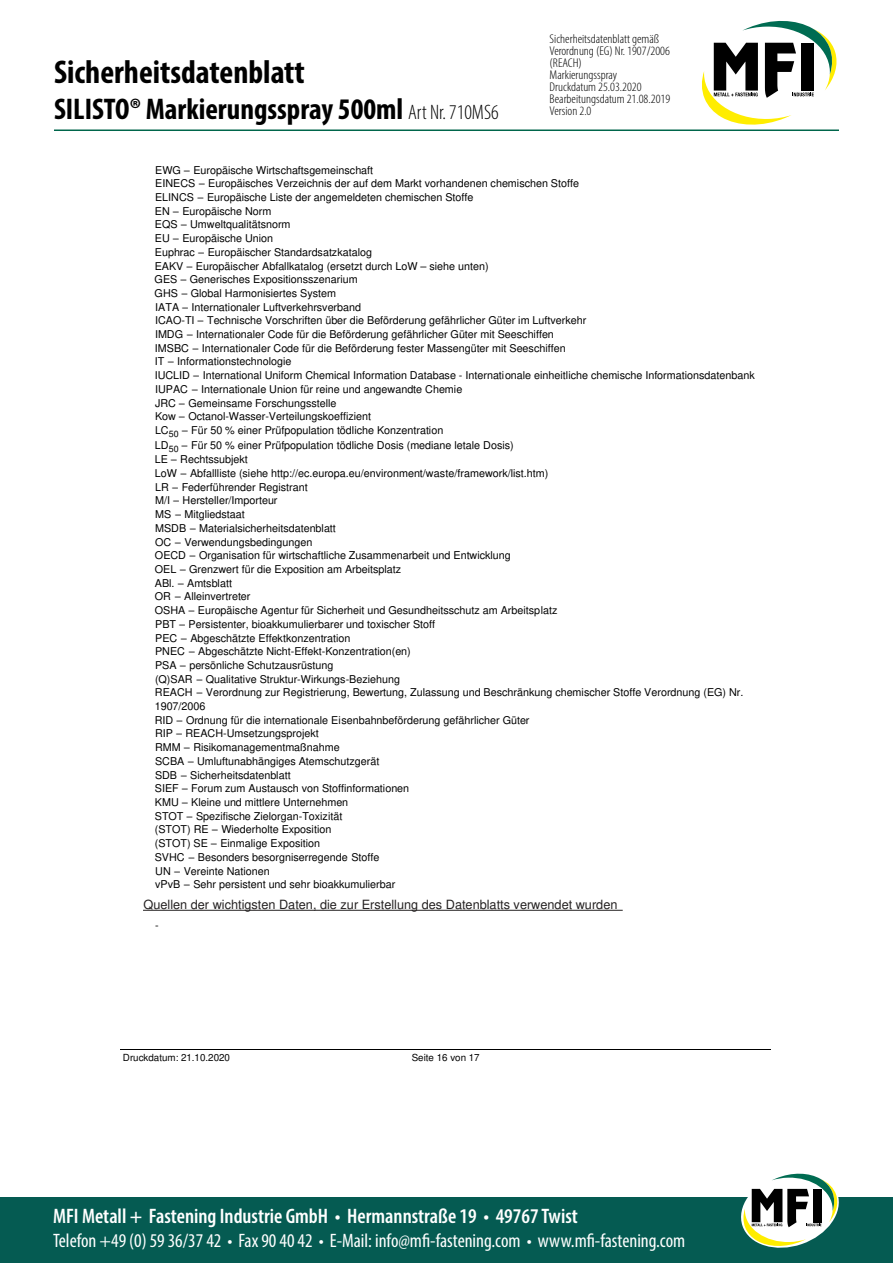
<style>
.page{position:relative;width:893px;height:1263px;background:#fff}
.page>*{position:absolute;margin:0;border:0;box-sizing:border-box;transform-origin:0 0}
.t1{font:700 condensed 33px "Myriad Pro";color:#000}
.t2{font:700 condensed 30px "Myriad Pro";color:#000}
.t3{font:600 condensed 21px "Myriad Pro";color:#fff}
.t4{font:condensed 19.5px "Myriad Pro";color:#fff}
.t5{font:300 condensed 12.75px/12px "Myriad Pro";color:#000;scale:1.06 1}
.t6{font:12.75px "Nimbus Sans";color:#232020}
.t7{font:10.8px/13.8px "Nimbus Sans";color:#000}
.t8{font:9.75px "Nimbus Sans";color:#000}
.t9{font:8.85px/14.7px "Nimbus Sans";color:#000}
.s1{font-weight:300;font-size:21px}
.s2{font-family:"DejaVu Sans"}
</style>
<div class="page">
<hr style="left:54px;top:129px;width:785px;height:2px;background:#00664b">
<svg style="left:702px;top:20px;width:135px;height:105px"></svg>
<div style="left:0;top:1197px;width:893px;height:66px;background:#055b52"></div>
<svg style="left:741px;top:1173px;width:98px;height:75px"></svg>
<hr style="left:144px;top:910px;width:478px;height:1px;background:#232020">
<hr style="left:120px;top:1049px;width:651px;height:1px;background:#000">
<h1 class="t1" style="left:54px;top:51px;width:252px">Sicherheitsdatenblatt</h1>
<h2 class="t2" style="left:54px;top:90px;width:446px">SILISTO® Markierungsspray 500ml <span class="s1">Art Nr. 710MS6</span></h2>
<p class="t5" style="left:550px;top:33px;width:115px">Sicherheitsdatenblatt gemäß<br>Verordnung (EG) Nr. 1907/2006 (REACH)<br>Markierungsspray<br>Druckdatum 25.03.2020<br>Bearbeitungsdatum 21.08.2019<br>Version 2.0</p>
<p class="t7" style="left:155px;top:163px;width:602px">EWG <span class="s2">‒</span> Europäische Wirtschaftsgemeinschaft<br>EINECS <span class="s2">‒</span> Europäisches Verzeichnis der auf dem Markt vorhandenen chemischen Stoffe<br>ELINCS <span class="s2">‒</span> Europäische Liste der angemeldeten chemischen Stoffe<br>EN <span class="s2">‒</span> Europäische Norm<br>EQS <span class="s2">‒</span> Umweltqualitätsnorm<br>EU <span class="s2">‒</span> Europäische Union<br>Euphrac <span class="s2">‒</span> Europäischer Standardsatzkatalog<br>EAKV <span class="s2">‒</span> Europäischer Abfallkatalog (ersetzt durch LoW – siehe unten)<br>GES <span class="s2">‒</span> Generisches Expositionsszenarium<br>GHS <span class="s2">‒</span> Global Harmonisiertes System<br>IATA <span class="s2">‒</span> Internationaler Luftverkehrsverband<br>ICAO-TI <span class="s2">‒</span> Technische Vorschriften über die Beförderung gefährlicher Güter im Luftverkehr<br>IMDG <span class="s2">‒</span> Internationaler Code für die Beförderung gefährlicher Güter mit Seeschiffen<br>IMSBC <span class="s2">‒</span> Internationaler Code für die Beförderung fester Massengüter mit Seeschiffen<br>IT <span class="s2">‒</span> Informationstechnologie<br>IUCLID <span class="s2">‒</span> International Uniform Chemical Information Database - Internationale einheitliche chemische Informationsdatenbank IUPAC <span class="s2">‒</span> Internationale Union für reine und angewandte Chemie<br>JRC <span class="s2">‒</span> Gemeinsame Forschungsstelle<br>Kow <span class="s2">‒</span> Octanol-Wasser-Verteilungskoeffizient<br>LC <span class="s2">‒</span> Für 50 % einer Prüfpopulation tödliche Konzentration<br>LD <span class="s2">‒</span> Für 50 % einer Prüfpopulation tödliche Dosis (mediane letale Dosis)<br>LE <span class="s2">‒</span> Rechtssubjekt<br>LoW <span class="s2">‒</span> Abfallliste (siehe http://ec.europa.eu/environment/waste/framework/list.htm)<br>LR <span class="s2">‒</span> Federführender Registrant<br>M/I <span class="s2">‒</span> Hersteller/Importeur<br>MS <span class="s2">‒</span> Mitgliedstaat<br>MSDB <span class="s2">‒</span> Materialsicherheitsdatenblatt<br>OC <span class="s2">‒</span> Verwendungsbedingungen<br>OECD <span class="s2">‒</span> Organisation für wirtschaftliche Zusammenarbeit und Entwicklung<br>OEL <span class="s2">‒</span> Grenzwert für die Exposition am Arbeitsplatz<br>ABl. <span class="s2">‒</span> Amtsblatt<br>OR <span class="s2">‒</span> Alleinvertreter<br>OSHA <span class="s2">‒</span> Europäische Agentur für Sicherheit und Gesundheitsschutz am Arbeitsplatz<br>PBT <span class="s2">‒</span> Persistenter, bioakkumulierbarer und toxischer Stoff<br>PEC <span class="s2">‒</span> Abgeschätzte Effektkonzentration<br>PNEC <span class="s2">‒</span> Abgeschätzte Nicht-Effekt-Konzentration(en)<br>PSA <span class="s2">‒</span> persönliche Schutzausrüstung<br>(Q)SAR <span class="s2">‒</span> Qualitative Struktur-Wirkungs-Beziehung<br>REACH <span class="s2">‒</span> Verordnung zur Registrierung, Bewertung, Zulassung und Beschränkung chemischer Stoffe Verordnung (EG) Nr.<br>1907/2006<br>RID <span class="s2">‒</span> Ordnung für die internationale Eisenbahnbeförderung gefährlicher Güter<br>RIP <span class="s2">‒</span> REACH-Umsetzungsprojekt<br>RMM <span class="s2">‒</span> Risikomanagementmaßnahme<br>SCBA <span class="s2">‒</span> Umluftunabhängiges Atemschutzgerät<br>SDB <span class="s2">‒</span> Sicherheitsdatenblatt<br>SIEF <span class="s2">‒</span> Forum zum Austausch von Stoffinformationen<br>KMU <span class="s2">‒</span> Kleine und mittlere Unternehmen<br>STOT <span class="s2">‒</span> Spezifische Zielorgan-Toxizität<br>(STOT) RE <span class="s2">‒</span> Wiederholte Exposition<br>(STOT) SE <span class="s2">‒</span> Einmalige Exposition<br>SVHC <span class="s2">‒</span> Besonders besorgniserregende Stoffe<br>UN <span class="s2">‒</span> Vereinte Nationen<br>vPvB <span class="s2">‒</span> Sehr persistent und sehr bioakkumulierbar</p>
<p class="t6" style="left:144px;top:897px;width:475px">Quellen der wichtigsten Daten, die zur Erstellung des Datenblatts verwendet wurden</p>
<p class="t7" style="left:155px;top:918px;width:5px">-</p>
<p class="t9" style="left:169px;top:426px;width:11px">50<br>50</p>
<p class="t8" style="left:123px;top:1052px;width:109px">Druckdatum: 21.10.2020</p>
<p class="t8" style="left:412px;top:1052px;width:69px">Seite 16 von 17</p>
<h3 class="t3" style="left:53px;top:1203px;width:526px">MFI Metall + Fastening Industrie GmbH • Hermannstraße 19 • 49767 Twist</h3>
<h3 class="t4" style="left:53px;top:1228px;width:634px">Telefon +49 (0) 59 36/37 42 • Fax 90 40 42 • E-Mail: info@mfi-fastening.com • www.mfi-fastening.com</h3>
</div>
